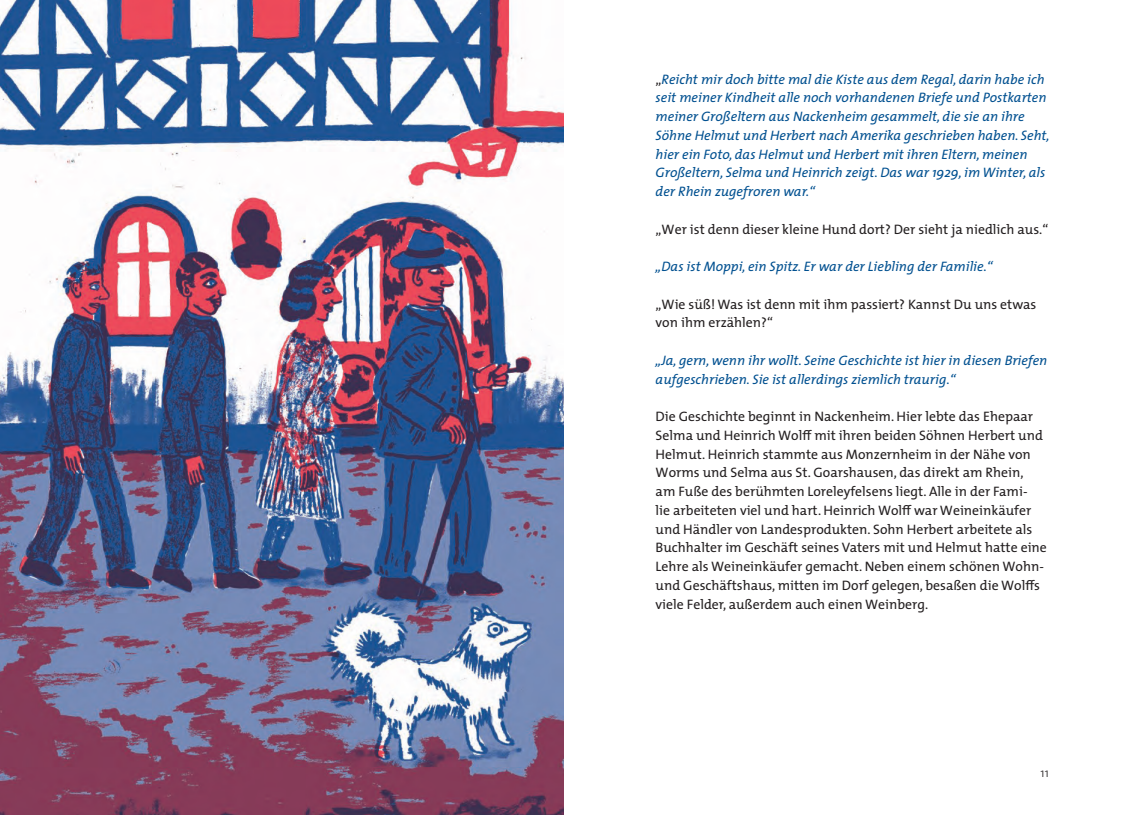
<style>
.page{position:relative;width:1127px;height:815px;background:#fff}
.page>*{position:absolute;margin:0;border:0;box-sizing:border-box;transform-origin:0 0}
.t1{font:13.75px/18.8px "The Mix";color:#231f20}
.t2{font:italic 13.75px/18.8px "The Mix";color:#005090}
.t3{font:300 12.5px "The Mix";color:#231f20}
.s1{font-style:normal;color:#231f20}
</style>
<div class="page">
<img style="left:0;top:0;width:563px;height:815px">
<p class="t2" style="left:656px;top:69px;width:395px"><span class="s1">„</span>Reicht mir doch bitte mal die Kiste aus dem Regal, darin habe ich seit meiner Kindheit alle noch vorhandenen Briefe und Postkarten meiner Großeltern aus Nackenheim gesammelt, die sie an ihre Söhne Helmut und Herbert nach Amerika geschrieben haben. Seht, hier ein Foto, das Helmut und Herbert mit ihren Eltern, meinen Großeltern, Selma und Heinrich zeigt. Das war 1929, im Winter, als der Rhein zugefroren war.“</p>
<p class="t1" style="left:656px;top:219px;width:394px">„Wer ist denn dieser kleine Hund dort? Der sieht ja niedlich aus.“</p>
<p class="t2" style="left:656px;top:257px;width:338px">„Das ist Moppi, ein Spitz. Er war der Liebling der Familie.“</p>
<p class="t1" style="left:656px;top:294px;width:382px">„Wie süß! Was ist denn mit ihm passiert? Kannst Du uns etwas von ihm erzählen?“</p>
<p class="t2" style="left:656px;top:350px;width:393px">„Ja, gern, wenn ihr wollt. Seine Geschichte ist hier in diesen Briefen aufgeschrieben. Sie ist allerdings ziemlich traurig.“</p>
<p class="t1" style="left:656px;top:407px;width:393px">Die Geschichte beginnt in Nackenheim. Hier lebte das Ehepaar Selma und Heinrich Wolff mit ihren beiden Söhnen Herbert und Helmut. Heinrich stammte aus Monzernheim in der Nähe von Worms und Selma aus St. Goarshausen, das direkt am Rhein, am Fuße des berühmten Loreleyfelsens liegt. Alle in der Fami-<br>lie arbeiteten viel und hart. Heinrich Wolff war Weineinkäufer und Händler von Landesprodukten. Sohn Herbert arbeitete als Buchhalter im Geschäft seines Vaters mit und Helmut hatte eine Lehre als Weineinkäufer gemacht. Neben einem schönen Wohn&shy;und Geschäftshaus, mitten im Dorf gelegen, besaßen die Wolffs viele Felder, außerdem auch einen Weinberg.</p>
<p class="t3" style="left:1040px;top:762px;width:10px">11</p>
</div>
